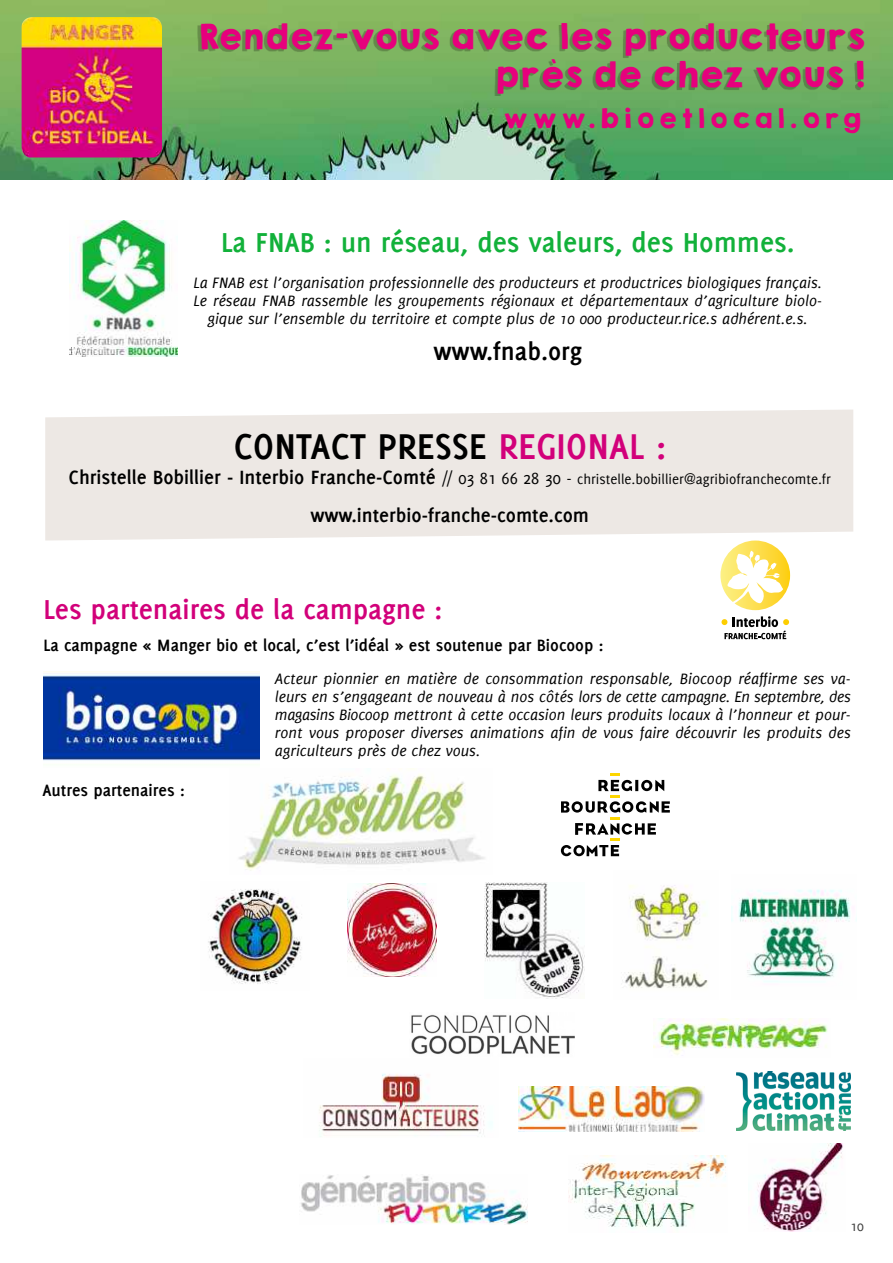
<style>
.page{position:relative;width:893px;height:1263px;background:#fff}
.page>*{position:absolute;margin:0;border:0;box-sizing:border-box;transform-origin:0 0}
.t1{font:700 39.3px "Delicious";color:#000}
.t2{font:31.5px/37.8px "KGHAPPY Solid";letter-spacing:-.01em;color:#e6007d;text-align:right}
.t3{font:700 30px "Delicious";color:#12b13a}
.t4{font:700 30px "Delicious";color:#d2007a}
.t5{font:700 27px "Delicious";color:#000}
.t6{font:24px "KGHAPPY Solid";letter-spacing:.15em;color:#e6007d}
.t7{font:700 21px "Delicious";color:#000}
.t8{font:700 18px "Delicious";color:#000}
.t9{font:italic 16.5px/18px "Delicious";color:#000;text-align:center}
.t10{font:15px "Delicious";color:#000}
.t11{font:15px "Delicious";color:#3c3c3b}
.s1{color:#d2007a}
.s2{font-weight:700;font-size:21px}
.s3{font-size:18px}
</style>
<div class="page">
<img style="left:70px;top:220px;width:107px;height:136px">
<img style="left:319px;top:1073px;width:174px;height:64px">
<img style="left:301px;top:1175px;width:226px;height:49px">
<img style="left:519px;top:1087px;width:185px;height:44px">
<img style="left:347px;top:883px;width:89px;height:94px">
<img style="left:757px;top:1143px;width:86px;height:89px">
<img style="left:568px;top:1155px;width:158px;height:74px">
<img style="left:208px;top:889px;width:94px;height:95px">
<img style="left:484px;top:882px;width:100px;height:116px">
<img style="left:411px;top:1014px;width:164px;height:40px">
<img style="left:654px;top:1018px;width:174px;height:37px">
<img style="left:736px;top:1071px;width:115px;height:60px">
<img style="left:239px;top:774px;width:246px;height:97px">
<img style="left:731px;top:889px;width:120px;height:93px">
<img style="left:622px;top:885px;width:86px;height:104px">
<div style="left:45px;top:410px;width:808px;height:130px;background:#ede8e4"></div>
<svg style="left:720px;top:550px;width:63px;height:60px"></svg>
<svg style="left:721px;top:616px;width:68px;height:23px"></svg>
<svg style="left:561px;top:774px;width:109px;height:82px"></svg>
<img style="left:0;top:0;width:893px;height:179px">
<img style="left:22px;top:17px;width:140px;height:140px">
<div style="left:197px;top:25px;width:664px;height:71px;background:#15150e;opacity:.27"></div>
<img style="left:43px;top:675px;width:216px;height:86px">
<h2 class="t2" style="left:197px;top:17px;width:669px">Rendez-vous avec les producteurs près de chez vous !</h2>
<h3 class="t6" style="left:502px;top:100px;width:360px">www.bioetlocal.org</h3>
<h3 class="t3" style="left:221px;top:225px;width:575px">La FNAB : un réseau, des valeurs, des Hommes.</h3>
<p class="t9" style="left:194px;top:274px;width:630px">La FNAB est l’organisation professionnelle des producteurs et productrices biologiques français.<br>Le réseau FNAB rassemble les groupements régionaux et départementaux d’agriculture biolo&shy;gique sur l’ensemble du territoire et compte plus de 10 000 producteur.rice.s adhérent.e.s.</p>
<h3 class="t5" style="left:433px;top:336px;width:150px">www.fnab.org</h3>
<h1 class="t1" style="left:233px;top:424px;width:434px">CONTACT PRESSE <span class="s1">REGIONAL :</span></h1>
<p class="t10" style="left:69px;top:471px;width:764px"><span class="s2">Christelle Bobillier - Interbio Franche-Comté</span> <span class="s3">// 03 81 66 28 30 -</span> christelle.bobillier@agribiofranchecomte.fr</p>
<p class="t7" style="left:310px;top:503px;width:280px">www.interbio-franche-comte.com</p>
<h3 class="t4" style="left:43px;top:592px;width:400px">Les partenaires de la campagne :</h3>
<p class="t8" style="left:43px;top:635px;width:561px">La campagne « Manger bio et local, c’est l’idéal » est soutenue par Biocoop :</p>
<p class="t8" style="left:42px;top:780px;width:144px">Autres partenaires :</p>
<p class="t9" style="left:275px;top:670px;width:577px;text-align:justify">Acteur pionnier en matière de consommation responsable, Biocoop réaffirme ses va&shy;leurs en s’engageant de nouveau à nos côtés lors de cette campagne. En septembre, des magasins Biocoop mettront à cette occasion leurs produits locaux à l’honneur et pour&shy;ront vous proposer diverses animations afin de vous faire découvrir les produits des agriculteurs près de chez vous.</p>
<p class="t11" style="left:850px;top:1217px;width:15px">10</p>
</div>
